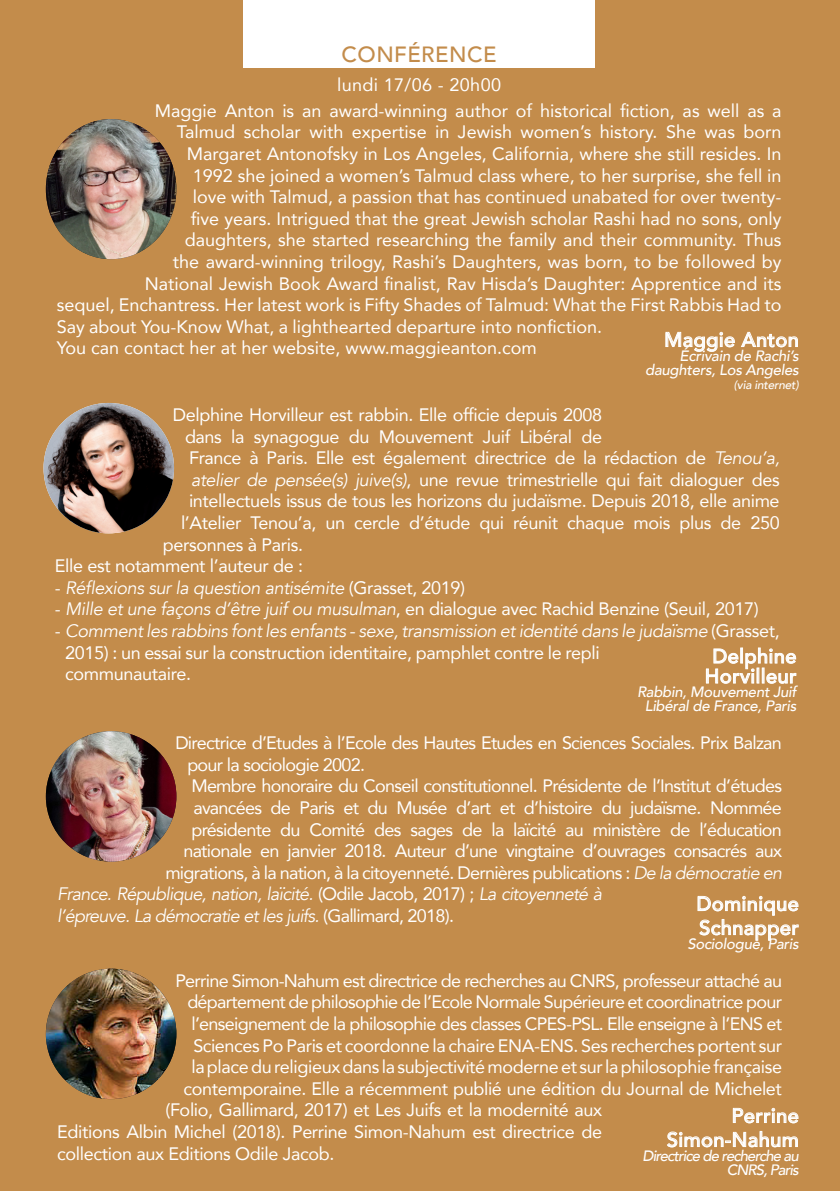
<style>
.page{position:relative;width:840px;height:1191px;background:#fff}
.page>*{position:absolute;margin:0;border:0;box-sizing:border-box;transform-origin:0 0}
.t1{font:500 22px "Avenir";letter-spacing:.02em;color:#c38c4b}
.t2{font:500 20px/24px "Avenir";letter-spacing:.02em;color:#fff}
.t3{font:18px/21.6px "Avenir";letter-spacing:-.02em;color:#fff}
.t4{font:18px "Avenir";color:#fff}
.t5{font:18px "Avenir";letter-spacing:-.04em;color:#fff}
.t6{font:italic 18px "Avenir";letter-spacing:-.04em;color:#fff}
.t7{font:italic 18px "Avenir";letter-spacing:-.02em;color:#fff}
.t8{font:18px "Avenir";letter-spacing:.02em;color:#fff}
.t9{font:italic 500 15px/14px "Avenir";letter-spacing:-.02em;color:#fff;text-align:center}
.t10{font:italic 500 15px/14px "Avenir";letter-spacing:-.06em;color:#fff;text-align:right}
.t11{font:italic 500 12px "Avenir";letter-spacing:-.02em;color:#fff}
.s1{font-style:italic}
.s2{font-style:normal}
</style>
<div class="page">
<div style="left:0;top:0;width:839px;height:1191px;background:#c38c4b"></div>
<img style="left:46px;top:731px;width:130px;height:130px;border-radius:65px">
<svg style="left:697px;top:896px;width:101px;height:44px"></svg>
<img style="left:46px;top:968px;width:130px;height:131px;border-radius:65px">
<svg style="left:732px;top:1108px;width:65px;height:15px"></svg>
<svg style="left:667px;top:1131px;width:130px;height:16px"></svg>
<img style="left:43px;top:403px;width:131px;height:130px;border-radius:65px">
<svg style="left:706px;top:648px;width:89px;height:35px"></svg>
<img style="left:46px;top:119px;width:130px;height:140px">
<svg style="left:665px;top:332px;width:69px;height:19px"></svg>
<svg style="left:741px;top:332px;width:56px;height:15px"></svg>
<div style="left:243px;top:0;width:351px;height:68px;background:#fff"></div>
<p class="t1" style="left:341px;top:40px;width:156px">CONFÉRENCE</p>
<p class="t8" style="left:337px;top:73px;width:165px">lundi 17/06 - 20h00</p>
<p class="t4" style="left:155px;top:99px;width:628px">Maggie Anton is an award-winning author of historical fiction, as well as a</p>
<p class="t4" style="left:177px;top:120px;width:606px">Talmud scholar with expertise in Jewish women’s history. She was born</p>
<p class="t4" style="left:187px;top:142px;width:595px">Margaret Antonofsky in Los Angeles, California, where she still resides. In</p>
<p class="t4" style="left:193px;top:163px;width:590px">1992 she joined a women’s Talmud class where, to her surprise, she fell in</p>
<p class="t4" style="left:193px;top:185px;width:590px">love with Talmud, a passion that has continued unabated for over twenty-</p>
<p class="t4" style="left:191px;top:207px;width:592px">five years. Intrigued that the great Jewish scholar Rashi had no sons, only</p>
<p class="t4" style="left:185px;top:228px;width:597px">daughters, she started researching the family and their community. Thus</p>
<p class="t4" style="left:173px;top:250px;width:610px">the award-winning trilogy, Rashi’s Daughters, was born, to be followed by</p>
<p class="t4" style="left:145px;top:271px;width:638px">National Jewish Book Award finalist, Rav Hisda’s Daughter: Apprentice and its</p>
<p class="t4" style="left:57px;top:293px;width:726px">sequel, Enchantress. Her latest work is Fifty Shades of Talmud: What the First Rabbis Had to</p>
<p class="t4" style="left:57px;top:315px;width:546px">Say about You-Know What, a lighthearted departure into nonfiction.</p>
<p class="t4" style="left:57px;top:336px;width:481px">You can contact her at her website, www.maggieanton.com</p>
<p class="t2" style="left:664px;top:328px;width:136px">Maggie Anton</p>
<p class="t9" style="left:644px;top:349px;width:155px;text-align:right">Écrivain de Rachi’s daughters, Los Angeles</p>
<p class="t11" style="left:733px;top:376px;width:66px">(via internet)</p>
<p class="t3" style="left:173px;top:404px;width:430px">Delphine Horvilleur est rabbin. Elle officie depuis 2008</p>
<p class="t3" style="left:185px;top:426px;width:418px">dans la synagogue du Mouvement Juif Libéral de</p>
<p class="t3" style="left:189px;top:447px;width:592px">France à Paris. Elle est également directrice de la rédaction de <span class="s1">Tenou’a,</span></p>
<p class="t3" style="left:191px;top:469px;width:590px"><span class="s1">atelier de pensée(s) juive(s)</span>, une revue trimestrielle qui fait dialoguer des</p>
<p class="t3" style="left:189px;top:491px;width:592px">intellectuels issus de tous les horizons du judaïsme. Depuis 2018, elle anime</p>
<p class="t3" style="left:181px;top:512px;width:600px">l’Atelier Tenou’a, un cercle d’étude qui réunit chaque mois plus de 250</p>
<p class="t3" style="left:163px;top:534px;width:141px">personnes à Paris.</p>
<p class="t3" style="left:55px;top:555px;width:250px">Elle est notamment l’auteur de :</p>
<p class="t7" style="left:55px;top:576px;width:411px"><span class="s2">-</span> Réflexions sur la question antisémite <span class="s2">(Grasset, 2019)</span></p>
<p class="t3" style="left:55px;top:599px;width:705px">- <span class="s1">Mille et une façons d’être juif ou musulman</span>, en dialogue avec Rachid Benzine (Seuil, 2017)</p>
<p class="t3" style="left:65px;top:620px;width:715px;text-indent:-10px">- <span class="s1">Comment les rabbins font les enfants - sexe, transmission et identité dans le judaïsme</span> (Grasset,<br>2015) : un essai sur la construction identitaire, pamphlet contre le repli<br>communautaire.</p>
<p class="t2" style="left:704px;top:647px;width:93px;line-height:20px;text-align:center">Delphine<br>Horvilleur</p>
<p class="t9" style="left:636px;top:685px;width:161px">Rabbin, Mouvement Juif<br>Libéral de France, Paris</p>
<p class="t5" style="left:175px;top:731px;width:607px">Directrice d’Etudes à l’Ecole des Hautes Etudes en Sciences Sociales. Prix Balzan</p>
<p class="t5" style="left:187px;top:753px;width:179px">pour la sociologie 2002.</p>
<p class="t5" style="left:191px;top:774px;width:591px">Membre honoraire du Conseil constitutionnel. Présidente de l’Institut d’études</p>
<p class="t5" style="left:193px;top:796px;width:589px">avancées de Paris et du Musée d’art et d’histoire du judaïsme. Nommée</p>
<p class="t5" style="left:191px;top:817px;width:591px">présidente du Comité des sages de la laïcité au ministère de l’éducation</p>
<p class="t5" style="left:183px;top:839px;width:600px">nationale en janvier 2018. Auteur d’une vingtaine d’ouvrages consacrés aux</p>
<p class="t5" style="left:165px;top:861px;width:617px">migrations, à la nation, à la citoyenneté. Dernières publications : <span class="s1">De la démocratie en</span></p>
<p class="t6" style="left:57px;top:882px;width:546px">France. République, nation, laïcité. <span class="s2">(Odile Jacob, 2017) ;</span> La citoyenneté à</p>
<p class="t6" style="left:57px;top:904px;width:398px">l’épreuve. La démocratie et les juifs. <span class="s2">(Gallimard, 2018).</span></p>
<p class="t2" style="left:696px;top:892px;width:104px">Dominique<br>Schnapper</p>
<p class="t9" style="left:687px;top:936px;width:113px">Sociologue, Paris</p>
<p class="t5" style="left:175px;top:968px;width:608px">Perrine Simon-Nahum est directrice de recherches au CNRS, professeur attaché au</p>
<p class="t5" style="left:187px;top:990px;width:596px">département de philosophie de l’Ecole Normale Supérieure et coordinatrice pour</p>
<p class="t5" style="left:191px;top:1012px;width:592px">l’enseignement de la philosophie des classes CPES-PSL. Elle enseigne à l’ENS et</p>
<p class="t3" style="left:193px;top:1035px;width:590px">Sciences Po Paris et coordonne la chaire ENA-ENS. Ses recherches portent sur</p>
<p class="t3" style="left:191px;top:1056px;width:592px">la place du religieux dans la subjectivité moderne et sur la philosophie française</p>
<p class="t3" style="left:183px;top:1078px;width:599px">contemporaine. Elle a récemment publié une édition du Journal de Michelet</p>
<p class="t3" style="left:165px;top:1099px;width:438px">(Folio, Gallimard, 2017) et Les Juifs et la modernité aux</p>
<p class="t3" style="left:57px;top:1121px;width:546px">Editions Albin Michel (2018). Perrine Simon-Nahum est directrice de</p>
<p class="t3" style="left:57px;top:1143px;width:278px">collection aux Editions Odile Jacob.</p>
<p class="t2" style="left:666px;top:1104px;width:133px;text-align:right">Perrine<br>Simon-Nahum</p>
<p class="t10" style="left:642px;top:1148px;width:158px">Directrice de recherche au<br>CNRS, Paris</p>
</div>
